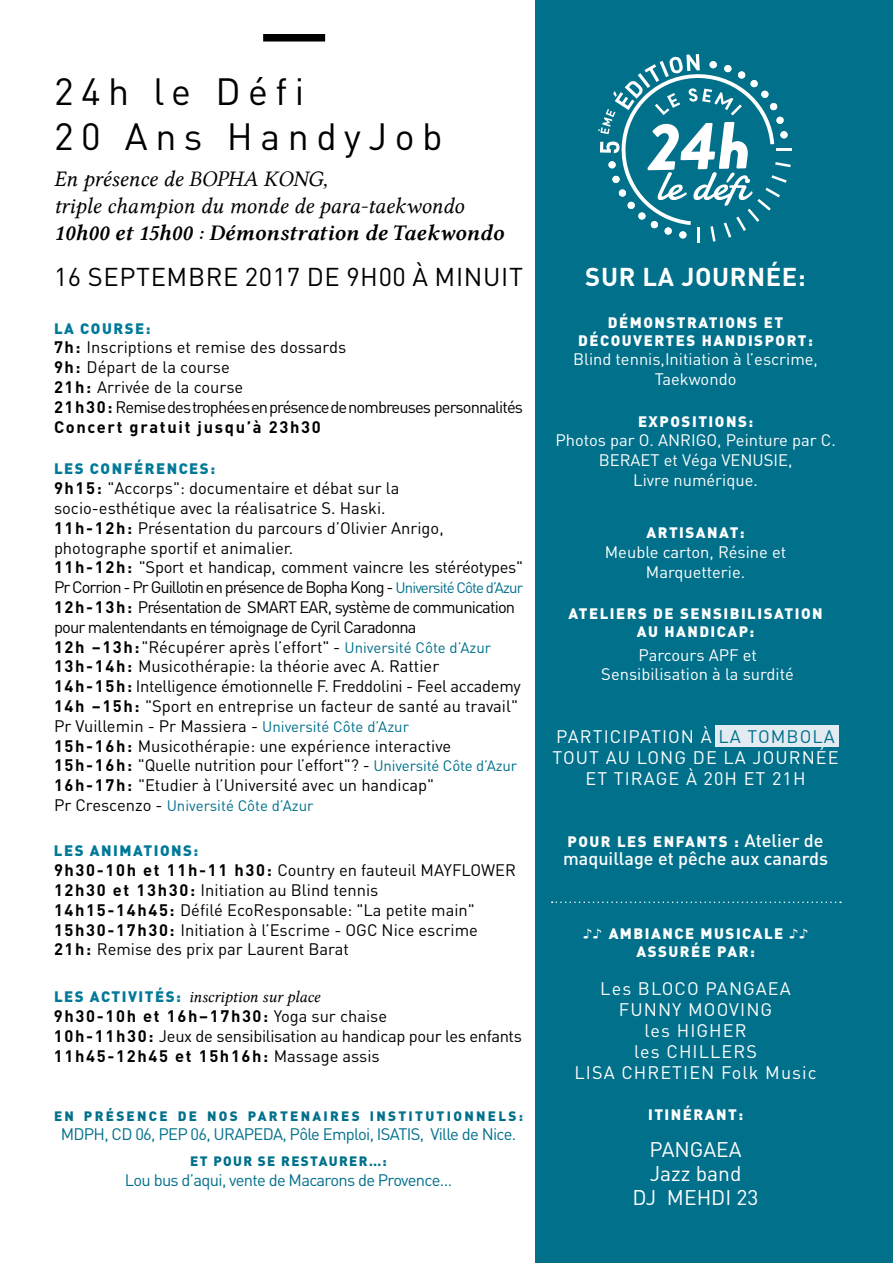
<style>
.page{position:relative;width:893px;height:1263px;background:#fff}
.page>*{position:absolute;margin:0;border:0;box-sizing:border-box;transform-origin:0 0}
.t1{font:37.5px/45px "DIN";letter-spacing:.2em;color:#000}
.t2{font:25.5px "DIN";letter-spacing:.025em;color:#000}
.t3{font:700 25.5px "DIN";letter-spacing:.025em;color:#fff}
.t4{font:22.5px/27px "Lin Libertine I";color:#000}
.t5{font:22.5px "Lin Libertine ZI";color:#000}
.t6{font:21px/24px "DIN";color:#fff;text-align:center}
.t7{font:18px/21px "DIN";letter-spacing:.06em;color:#fff;text-align:center}
.t8{font:500 18px "DIN";color:#fff}
.t9{font:16.5px/19.8px "DIN";color:#000}
.t10{font:16.5px/19.8px "DIN";color:#fff;text-align:center}
.t11{font:16.5px/19.8px "DIN";letter-spacing:-.02em;color:#000}
.t12{font:16.5px "DIN";letter-spacing:-.04em;color:#00708b}
.t13{font:16.5px "Lin Libertine I";color:#000}
.t14{font:900 15px/18px "DIN";letter-spacing:.1em;color:#fff;text-align:center}
.t15{font:900 15px "DIN";letter-spacing:.1em;color:#007998}
.t16{font:15px "DIN";color:#00708b}
.t17{font:900 13.5px "DIN";letter-spacing:.17em;color:#00708b}
.t18{font:900 13.5px "DIN";letter-spacing:.1em;color:#00708b}
.s1{font-weight:700}
.s2{font-size:15px;color:#00708b}
.s3{font-size:16.5px;color:#000}
.s4{font-family:"DIN";font-weight:900;font-size:15px;color:#007998}
.s5{color:#00708b}
.s6{font-weight:500;font-size:18px}
</style>
<div class="page">
<div style="left:535px;top:0;width:358px;height:1263px;background:#00708b"></div>
<div style="left:715px;top:725px;width:124px;height:21px;background:#e1ebf1"></div>
<svg style="left:552px;top:901px;width:289px;height:2px"></svg>
<div style="left:263px;top:34px;width:62px;height:8px;background:#000"></div>
<svg style="left:598px;top:54px;width:194px;height:189px"></svg>
<h1 class="t1" style="left:54px;top:68px;width:390px">24h le Défi<br>20 Ans HandyJob</h1>
<h3 class="t4" style="left:54px;top:166px;width:411px">En présence de BOPHA KONG,<br>triple champion du monde de para-taekwondo</h3>
<h3 class="t5" style="left:54px;top:220px;width:451px">10h00 et 15h00 : Démonstration de Taekwondo</h3>
<h2 class="t2" style="left:54px;top:261px;width:470px">16 SEPTEMBRE 2017 DE 9H00 À MINUIT</h2>
<p class="t15" style="left:54px;top:318px;width:98px">LA COURSE:</p>
<p class="t9" style="left:54px;top:337px;width:470px"><span class="s1">7h:</span> Inscriptions et remise des dossards<br><span class="s1">9h:</span> Départ de la course<br><span class="s1">21h:</span> Arrivée de la course<br><span class="s1">2 1 h 3 0 :</span> Remise des trophées en présence de nombreuses personnalités <span class="s1">Concert gratuit jusqu’à 23h30</span></p>
<p class="t15" style="left:54px;top:459px;width:163px">LES CONFÉRENCES:</p>
<p class="t9" style="left:54px;top:478px;width:470px"><span class="s1">9h15:</span> "Accorps": documentaire et débat sur la socio-esthétique avec la réalisatrice S. Haski.<br><span class="s1">11h-12h:</span> Présentation du parcours d’Olivier Anrigo, photographe sportif et animalier.<br><span class="s1">11h-12h:</span> "Sport et handicap, comment vaincre les stéréotypes" Pr Corrion - Pr Guillotin en présence de Bopha Kong - <span class="s2">Université Côte d’Azur </span><span class="s1">12h-13h:</span> Présentation de SMART EAR, système de communication pour malentendants en témoignage de Cyril Caradonna<br><span class="s1">12h –13h:</span>"Récupérer après l’effort" - <span class="s2">Université Côte d’Azur </span><span class="s1">13h-14h:</span> Musicothérapie: la théorie avec A. Rattier<br><span class="s1">14h-15h:</span> Intelligence émotionnelle F. Freddolini - Feel accademy <span class="s1">14h –15h:</span> "Sport en entreprise un facteur de santé au travail" Pr Vuillemin - Pr Massiera - <span class="s2">Université Côte d’Azur<br></span><span class="s1">15h-16h:</span> Musicothérapie: une expérience interactive <span class="s1">15h-16h:</span> "Quelle nutrition pour l’effort"? - <span class="s2">Université Côte d’Azur </span><span class="s1">16h-17h:</span> "Etudier à l’Université avec un handicap"</p>
<p class="t16" style="left:54px;top:796px;width:261px"><span class="s3">Pr Crescenzo -</span> Université Côte d’Azur</p>
<p class="t15" style="left:54px;top:841px;width:146px">LES ANIMATIONS:</p>
<p class="t9" style="left:54px;top:860px;width:463px"><span class="s1">9h30-10h et 11h-11 h30:</span> Country en fauteuil MAYFLOWER <span class="s1">12h30 et 13h30:</span> Initiation au Blind tennis<br><span class="s1">14h15-14h45:</span> Défilé EcoResponsable: "La petite main" <span class="s1">15h30-17h30:</span> Initiation à l’Escrime - OGC Nice escrime <span class="s1">21h:</span> Remise des prix par Laurent Barat</p>
<p class="t13" style="left:54px;top:987px;width:268px"><span class="s4">LES ACTIVITÉS:</span> inscription sur place</p>
<p class="t11" style="left:54px;top:1006px;width:469px"><span class="s1">9h30-10h et 16h–17h30:</span> Yoga sur chaise<br><span class="s1">10h-11h30:</span> Jeux de sensibilisation au handicap pour les enfants<br><span class="s1">11h45-12h45 et 15h16h:</span> Massage assis</p>
<p class="t17" style="left:54px;top:1107px;width:470px">EN PRÉSENCE DE NOS PARTENAIRES INSTITUTIONNELS:</p>
<p class="t12" style="left:61px;top:1124px;width:457px">MDPH, CD 06, PEP 06, URAPEDA, Pôle Emploi, ISATIS, Ville de Nice.</p>
<p class="t18" style="left:190px;top:1152px;width:198px">ET POUR SE RESTAURER…:</p>
<p class="t12" style="left:125px;top:1169px;width:329px">Lou bus d’aqui, vente de Macarons de Provence…</p>
<h2 class="t3" style="left:585px;top:260px;width:222px">SUR LA JOURNÉE:</h2>
<p class="t14" style="left:578px;top:312px;width:236px">DÉMONSTRATIONS ET<br>DÉCOUVERTES HANDISPORT:</p>
<p class="t10" style="left:573px;top:349px;width:246px">Blind tennis,Initiation à l’escrime,<br>Taekwondo</p>
<p class="t14" style="left:638px;top:411px;width:117px">EXPOSITIONS:</p>
<p class="t10" style="left:555px;top:430px;width:282px">Photos par O. ANRIGO, Peinture par C.<br>BERAET et Véga VENUSIE,<br>Livre numérique.</p>
<p class="t14" style="left:646px;top:523px;width:100px">ARTISANAT:</p>
<p class="t10" style="left:605px;top:542px;width:183px">Meuble carton, Résine et<br>Marquetterie.</p>
<p class="t14" style="left:568px;top:604px;width:256px">ATELIERS DE SENSIBILISATION<br>AU HANDICAP:</p>
<p class="t10" style="left:601px;top:644px;width:194px">Parcours APF et<br>Sensibilisation à la surdité</p>
<p class="t7" style="left:552px;top:725px;width:288px">PARTICIPATION À <span class="s5">LA TOMBOLA<br></span>TOUT AU LONG DE LA JOURNÉE<br>ET TIRAGE À 20H ET 21H</p>
<p class="t14" style="left:568px;top:832px;width:257px">POUR LES ENFANTS : <span class="s6">Atelier de</span></p>
<p class="t8" style="left:563px;top:847px;width:266px">maquillage et pêche aux canards</p>
<p class="t14" style="left:609px;top:924px;width:176px">AMBIANCE MUSICALE<br>ASSURÉE PAR:</p>
<p class="t7" style="left:574px;top:977px;width:244px">Les BLOCO PANGAEA<br>FUNNY MOOVING<br>les HIGHER<br>les CHILLERS<br>LISA CHRETIEN Folk Music</p>
<p class="t14" style="left:648px;top:1105px;width:97px">ITINÉRANT:</p>
<p class="t6" style="left:633px;top:1136px;width:127px">PANGAEA<br>Jazz band<br>DJ MEHDI 23</p>
</div>
